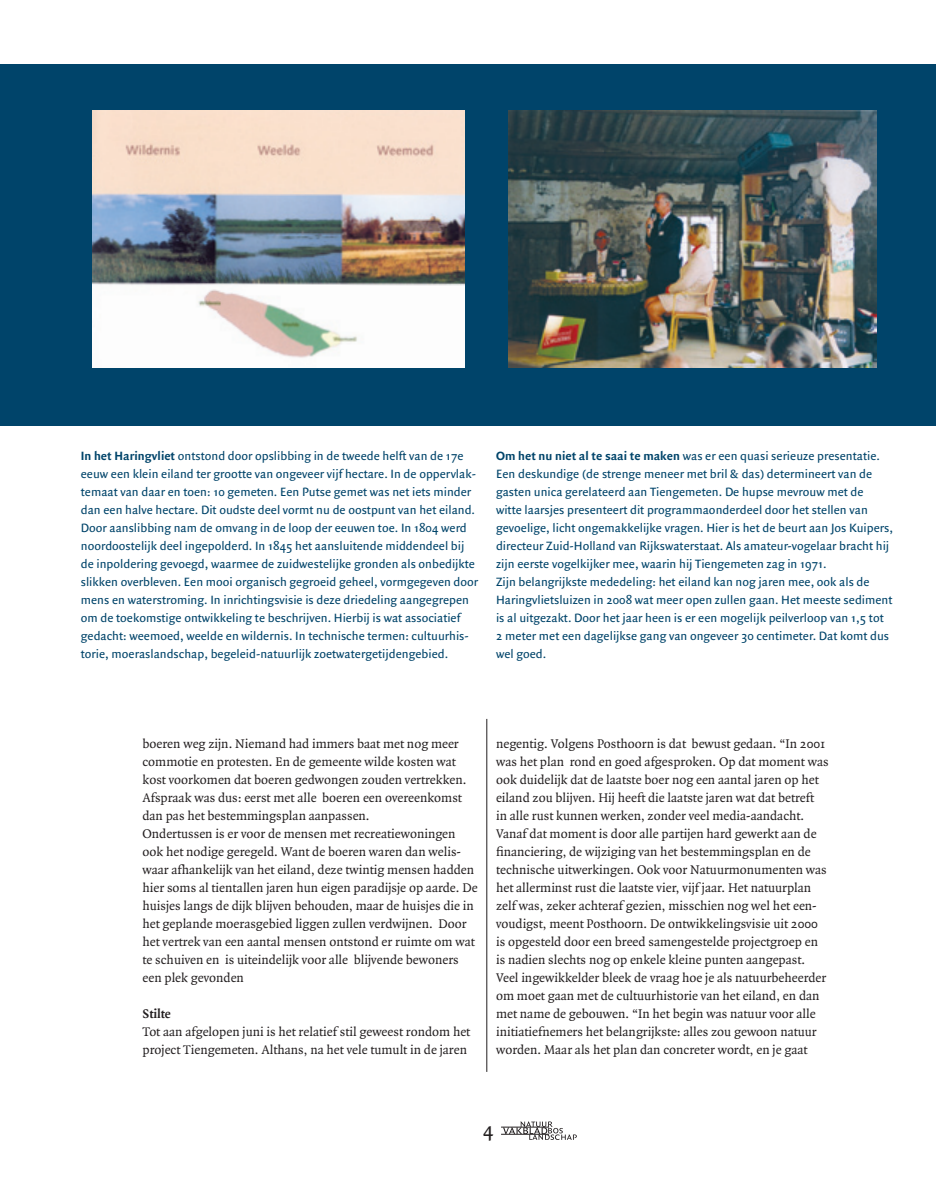
<style>
.page{position:relative;width:936px;height:1191px;background:#fff}
.page>*{position:absolute;margin:0;border:0;box-sizing:border-box;transform-origin:0 0}
.t1{font:21px "Quadraat Sans";color:#231f20}
.t2{font:13.5px/18px "Quadraat";color:#231f20}
.t3{font:700 13.5px "Quadraat";color:#231f20}
.t4{font:12.9px/18px "Quadraat Sans";color:#00446a}
.s1{font-weight:700}
</style>
<div class="page">
<svg style="left:503px;top:1121px;width:73px;height:18px"></svg>
<hr style="left:501px;top:1126px;width:48px;height:1px;background:#231f20">
<hr style="left:501px;top:1134px;width:48px;height:1px;background:#231f20">
<hr style="left:486px;top:719px;width:1px;height:352px;background:#231f20">
<div style="left:0;top:64px;width:935px;height:361px;background:#00446a"></div>
<img style="left:93px;top:111px;width:371px;height:257px">
<img style="left:508px;top:111px;width:368px;height:257px">
<p class="t4" style="left:81px;top:447px;width:399px"><span class="s1">In het Haringvliet</span> ontstond door opslibbing in de tweede helft van de 17e eeuw een klein eiland ter grootte van ongeveer vijf hectare. In de oppervlak&shy;temaat van daar en toen: 10 gemeten. Een Putse gemet was net iets minder dan een halve hectare. Dit oudste deel vormt nu de oostpunt van het eiland.<br>Door aanslibbing nam de omvang in de loop der eeuwen toe. In 1804 werd noordoostelijk deel ingepolderd. In 1845 het aansluitende middendeel bij de inpoldering gevoegd, waarmee de zuidwestelijke gronden als onbedijkte slikken overbleven. Een mooi organisch gegroeid geheel, vormgegeven door mens en waterstroming. In inrichtingsvisie is deze driedeling aangegrepen om de toekomstige ontwikkeling te beschrijven. Hierbij is wat associatief gedacht: weemoed, weelde en wildernis. In technische termen: cultuurhis&shy;torie, moeraslandschap, begeleid-natuurlijk zoetwatergetijdengebied.</p>
<p class="t4" style="left:496px;top:447px;width:398px"><span class="s1">Om het nu niet al te saai te maken</span> was er een quasi serieuze presentatie.<br>Een deskundige (de strenge meneer met bril &amp; das) determineert van de gasten unica gerelateerd aan Tiengemeten. De hupse mevrouw met de<br>witte laarsjes presenteert dit programmaonderdeel door het stellen van gevoelige, licht ongemakkelijke vragen. Hier is het de beurt aan Jos Kuipers, directeur Zuid-Holland van Rijkswaterstaat. Als amateur-vogelaar bracht hij zijn eerste vogelkijker mee, waarin hij Tiengemeten zag in 1971.<br>Zijn belangrijkste mededeling: het eiland kan nog jaren mee, ook als de Haringvlietsluizen in 2008 wat meer open zullen gaan. Het meeste sediment is al uitgezakt. Door het jaar heen is er een mogelijk peilverloop van 1,5 tot 2 meter met een dagelijkse gang van ongeveer 30 centimeter. Dat komt dus wel goed.</p>
<p class="t2" style="left:142px;top:735px;width:336px">boeren weg zijn. Niemand had immers baat met nog meer commotie en protesten. En de gemeente wilde kosten wat kost voorkomen dat boeren gedwongen zouden vertrekken.<br>Afspraak was dus: eerst met alle boeren een overeenkomst dan pas het bestemmingsplan aanpassen.<br>Ondertussen is er voor de mensen met recreatiewoningen ook het nodige geregeld. Want de boeren waren dan welis&shy;waar afhankelijk van het eiland, deze twintig mensen hadden hier soms al tientallen jaren hun eigen paradijsje op aarde. De huisjes langs de dijk blijven behouden, maar de huisjes die in het geplande moerasgebied liggen zullen verdwijnen. Door het vertrek van een aantal mensen ontstond er ruimte om wat te schuiven en is uiteindelijk voor alle blijvende bewoners een plek gevonden</p>
<p class="t3" style="left:142px;top:1006px;width:30px">Stilte</p>
<p class="t2" style="left:142px;top:1023px;width:329px">Tot aan afgelopen juni is het relatief stil geweest rondom het project Tiengemeten. Althans, na het vele tumult in de jaren</p>
<p class="t2" style="left:496px;top:735px;width:334px">negentig. Volgens Posthoorn is dat bewust gedaan. “In 2001 was het plan rond en goed afgesproken. Op dat moment was ook duidelijk dat de laatste boer nog een aantal jaren op het eiland zou blijven. Hij heeft die laatste jaren wat dat betreft<br>in alle rust kunnen werken, zonder veel media-aandacht.<br>Vanaf dat moment is door alle partijen hard gewerkt aan de financiering, de wijziging van het bestemmingsplan en de technische uitwerkingen. Ook voor Natuurmonumenten was het allerminst rust die laatste vier, vijf jaar. Het natuurplan zelf was, zeker achteraf gezien, misschien nog wel het een&shy;voudigst, meent Posthoorn. De ontwikkelingsvisie uit 2000 is opgesteld door een breed samengestelde projectgroep en is nadien slechts nog op enkele kleine punten aangepast.<br>Veel ingewikkelder bleek de vraag hoe je als natuurbeheerder om moet gaan met de cultuurhistorie van het eiland, en dan met name de gebouwen. “In het begin was natuur voor alle initiatiefnemers het belangrijkste: alles zou gewoon natuur worden. Maar als het plan dan concreter wordt, en je gaat</p>
<h1 class="t1" style="left:483px;top:1117px;width:12px">4</h1>
</div>
